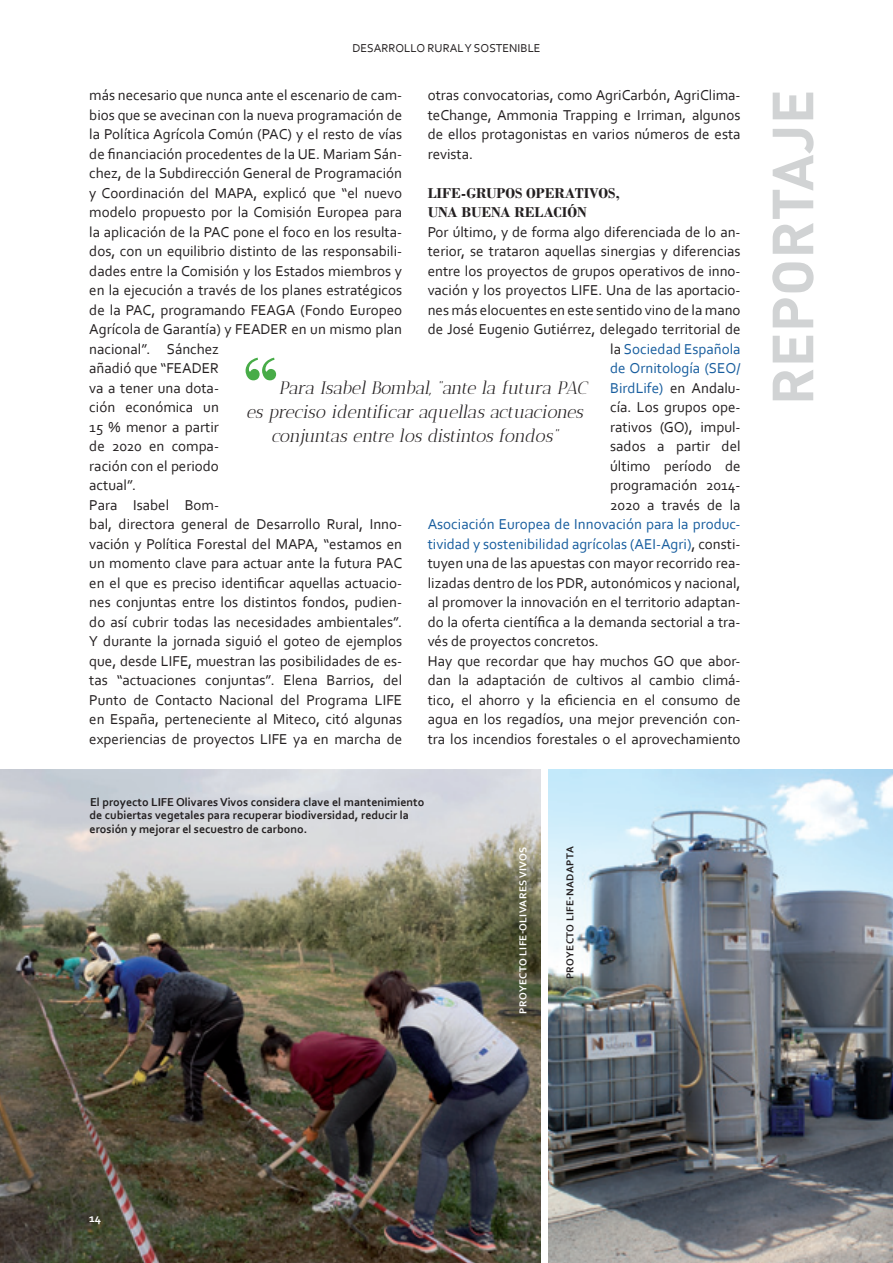
<style>
.page{position:relative;width:893px;height:1263px;background:#fff}
.page>*{position:absolute;margin:0;border:0;box-sizing:border-box;transform-origin:0 0}
.t1{font:700 75px "Bodoni";color:#48ac48}
.t2{font:700 57px "DIN Pro";letter-spacing:.01em;color:#d1d3d4}
.t3{font:italic 18px "Antic Didone";color:#231f20}
.t4{font:15px/19.5px "Corbel";color:#231f20}
.t5{font:700 15px/19.5px "Bodoni";color:#231f20}
.t6{font:700 12px/13.5px "Corbel";color:#231f20}
.t7{font:12px "Corbel";color:#231f20}
.t8{font:700 12px "Corbel";color:#fff}
.t9{font:700 10.5px "Corbel";letter-spacing:.04em;color:#fff}
.t10{font:700 10.5px "Corbel";letter-spacing:.04em;color:#231f20}
.s1{color:#175d9e}
</style>
<div class="page">
<img style="left:0;top:770px;width:540px;height:493px">
<img style="left:549px;top:770px;width:344px;height:493px">
<p class="t7" style="left:352px;top:40px;width:190px">DESARROLLO RURAL Y SOSTENIBLE</p>
<p class="t4" style="left:89px;top:85px;width:314px">más necesario que nunca ante el escenario de cam&shy;bios que se avecinan con la nueva programación de la Política Agrícola Común (PAC) y el resto de vías de financiación procedentes de la UE. Mariam Sán&shy;chez, de la Subdirección General de Programación y Coordinación del MAPA, explicó que “el nuevo modelo propuesto por la Comisión Europea para la aplicación de la PAC pone el foco en los resulta&shy;dos, con un equilibrio distinto de las responsabili&shy;dades entre la Comisión y los Estados miembros y en la ejecución a través de los planes estratégicos de la PAC, programando FEAGA (Fondo Europeo Agrícola de Garantía) y FEADER en un mismo plan nacional”. Sánchez<br>añadió que “FEADER<br>va a tener una dota-<br>ción económica un<br>15 % menor a partir<br>de 2020 en compa-<br>ración con el periodo<br>actual”.<br>Para Isabel Bom-<br>bal, directora general de Desarrollo Rural, Inno&shy;vación y Política Forestal del MAPA, “estamos en un momento clave para actuar ante la futura PAC en el que es preciso identificar aquellas actuacio&shy;nes conjuntas entre los distintos fondos, pudien&shy;do así cubrir todas las necesidades ambientales”.<br>Y durante la jornada siguió el goteo de ejemplos que, desde LIFE, muestran las posibilidades de es&shy;tas “actuaciones conjuntas”. Elena Barrios, del Punto de Contacto Nacional del Programa LIFE en España, perteneciente al Miteco, citó algunas experiencias de proyectos LIFE ya en marcha de</p>
<p class="t4" style="left:428px;top:85px;width:314px;text-align:justify">otras convocatorias, como AgriCarbón, AgriClima&shy;teChange, Ammonia Trapping e Irriman, algunos de ellos protagonistas en varios números de esta revista.</p>
<p class="t5" style="left:428px;top:183px;width:194px">LIFE-GRUPOS OPERATIVOS,<br>UNA BUENA RELACIÓN</p>
<p class="t4" style="left:428px;top:222px;width:314px;text-align:right">Por último, y de forma algo diferenciada de lo an&shy;terior, se trataron aquellas sinergias y diferencias entre los proyectos de grupos operativos de inno&shy;vación y los proyectos LIFE. Una de las aportacio&shy;nes más elocuentes en este sentido vino de la mano de José Eugenio Gutiérrez, delegado territorial de la <span class="s1">Sociedad Española<br>de Ornitología (SEO/<br>BirdLife)</span> en Andalu-<br>cía. Los grupos ope-<br>rativos (GO), impul-<br>sados a partir del<br>último período de<br>programación 2014-<br>2020 a través de la</p>
<p class="t4" style="left:428px;top:514px;width:314px"><span class="s1">Asociación Europea de Innovación para la produc&shy;tividad y sostenibilidad agrícolas (AEI-Agri)</span>, consti&shy;tuyen una de las apuestas con mayor recorrido rea&shy;lizadas dentro de los PDR, autonómicos y nacional, al promover la innovación en el territorio adaptan&shy;do la oferta científica a la demanda sectorial a tra&shy;vés de proyectos concretos.<br>Hay que recordar que hay muchos GO que abor&shy;dan la adaptación de cultivos al cambio climá&shy;tico, el ahorro y la eficiencia en el consumo de agua en los regadíos, una mejor prevención con&shy;tra los incendios forestales o el aprovechamiento</p>
<h1 class="t1" style="left:242px;top:339px;width:38px">“</h1>
<p class="t3" style="left:279px;top:377px;width:313px">Para Isabel Bombal, “ante la futura PAC</p>
<p class="t3" style="left:246px;top:401px;width:342px">es preciso identificar aquellas actuaciones</p>
<p class="t3" style="left:271px;top:425px;width:292px">conjuntas entre los distintos fondos”</p>
<p class="t6" style="left:90px;top:795px;width:336px">El proyecto LIFE Olivares Vivos considera clave el mantenimiento de cubiertas vegetales para recuperar biodiversidad, reducir la erosión y mejorar el secuestro de carbono.</p>
<p class="t9" style="left:517px;top:1014px;width:169px;rotate:-90deg">PROYECTO LIFE-OLIVARES VIVOS</p>
<p class="t10" style="left:563px;top:979px;width:134px;rotate:-90deg">PROYECTO LIFE-NADAPTA</p>
<h2 class="t2" style="left:754px;top:405px;width:317px;rotate:-90deg">REPORTAJE</h2>
<p class="t8" style="left:89px;top:1211px;width:13px">14</p>
</div>
